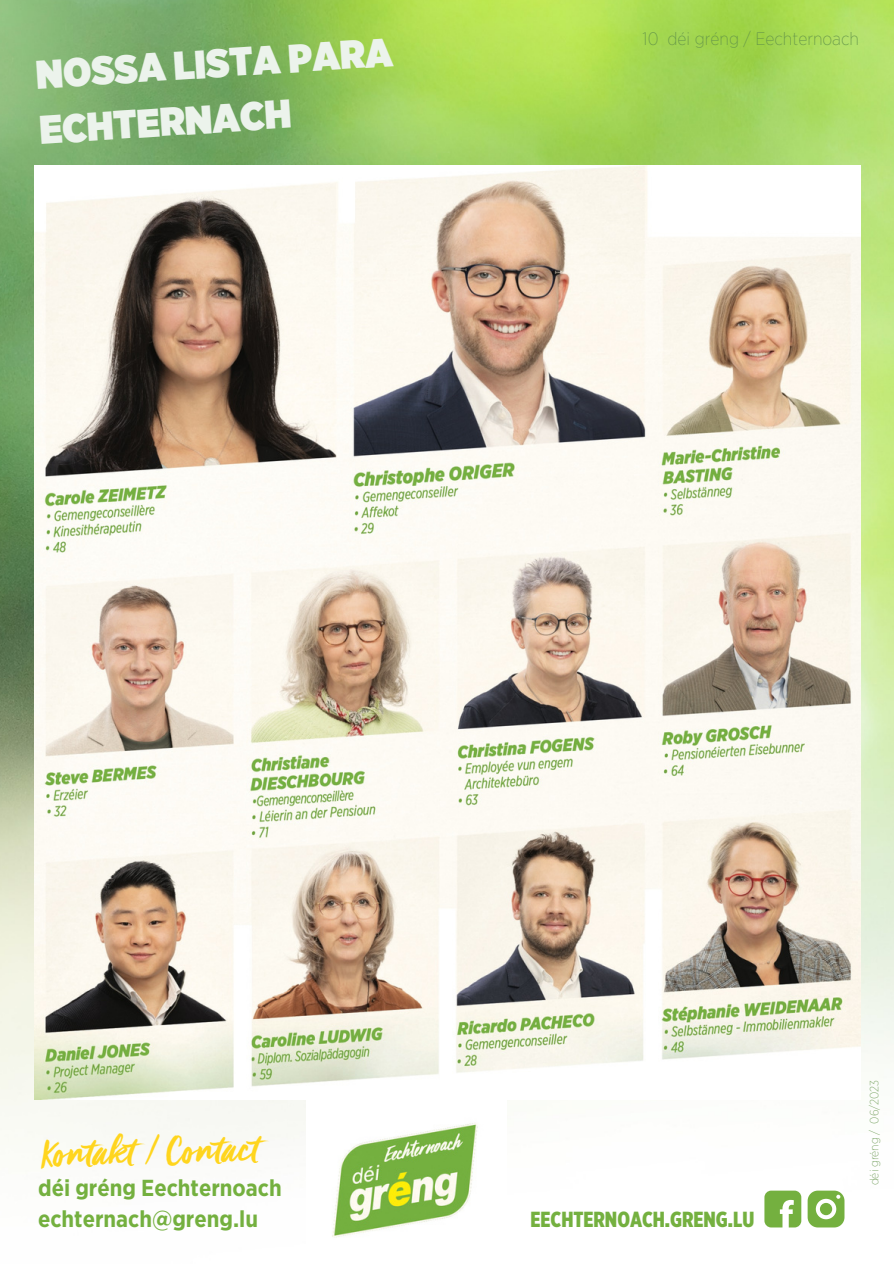
<style>
.page{position:relative;width:894px;height:1264px;background:#fff}
.page>*{position:absolute;margin:0;border:0;box-sizing:border-box;transform-origin:0 0}
.t1{font:43.05px "Viva Beautiful Pro";color:#ffd51e}
.t2{font:900 40.05px/54.9px "Gotham Narrow";color:#ecf3ec}
.t3{font:700 23.1px/31.5px "Gotham Narrow";color:#74b03f}
.t4{font:900 21.9px "Gotham X Narrow";color:#74b03f}
.t5{font:200 18px "Gotham Narrow";color:#629349}
.t6{font:200 12px "Gotham Narrow";color:#629349}
</style>
<div class="page">
<img style="left:0;top:0;width:893px;height:1228px">
<img style="left:35px;top:165px;width:825px;height:934px">
<svg style="left:764px;top:1190px;width:37px;height:37px"></svg>
<svg style="left:807px;top:1190px;width:37px;height:37px"></svg>
<img style="left:306px;top:1099px;width:200px;height:139px">
<h2 class="t2" style="left:34px;top:50px;width:359px;rotate:-4deg">NOSSA LISTA PARA<br>ECHTERNACH</h2>
<p class="t5" style="left:642px;top:31px;width:218px">10 déi gréng / Eechternoach</p>
<h1 class="t1" style="left:42px;top:1124px;width:218px;rotate:-1deg">Kontakt / Contact</h1>
<p class="t3" style="left:38px;top:1172px;width:245px">déi gréng Eechternoach echternach@greng.lu</p>
<p class="t4" style="left:530px;top:1209px;width:225px">EECHTERNOACH.GRENG.LU</p>
<p class="t6" style="left:868px;top:1185px;width:107px;rotate:-90deg">déi gréng / 06/2023</p>
</div>
